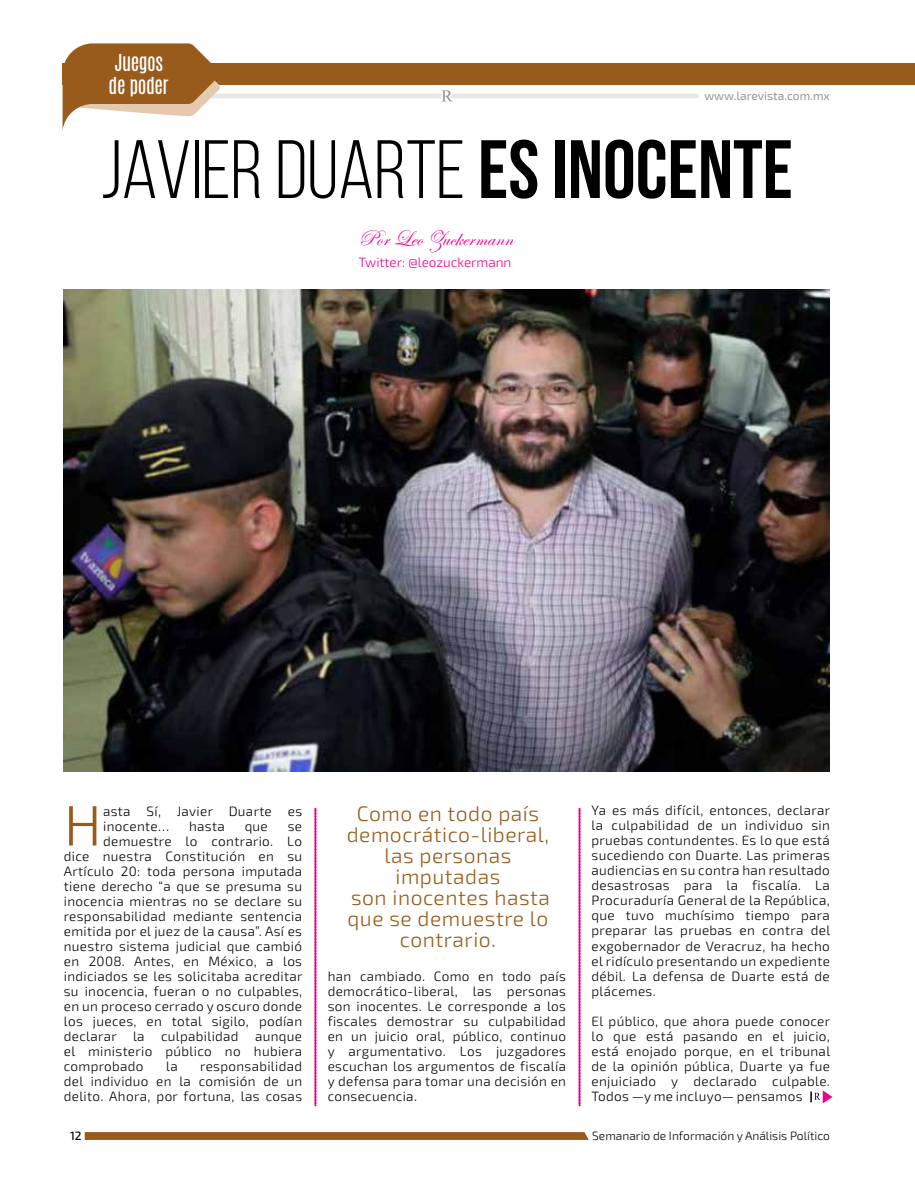
<style>
.page{position:relative;width:915px;height:1191px;background:#fff}
.page>*{position:absolute;margin:0;border:0;box-sizing:border-box;transform-origin:0 0}
.t1{font:82.5px "Bebas Neue";color:#000}
.t2{font:300 57px "Exo 2";color:#985b1b}
.t3{font:22.5px "Edwardian Script ITC";letter-spacing:.01em;color:#ec008c}
.t4{font:300 21px/21px "Exo 2";letter-spacing:.025em;color:#985b1b;text-align:center}
.t5{font:19.5px/23.4px "Antonio";letter-spacing:-.025em;color:#fff}
.t6{font:300 13.5px/15px "Exo 2";letter-spacing:.025em;color:#000;text-align:justify}
.t7{font:300 13.5px "Exo 2";color:#ec008c}
.t8{font:300 12px "Exo 2";color:#000}
.t9{font:12px "Exo 2";color:#939598}
.t10{font:500 12px "Exo 2";color:#000}
.s1{font-style:inherit}
</style>
<div class="page">
<hr style="left:64px;top:94px;width:377px;height:4px;background:#e6e7e8">
<hr style="left:441px;top:94px;width:257px;height:4px;background:#e6e7e8">
<svg style="left:441px;top:90px;width:12px;height:12px"></svg>
<svg style="left:85px;top:1132px;width:503px;height:8px;background:#995d1e"></svg>
<div style="left:63px;top:64px;width:851px;height:21px;background:#985b1b"></div>
<svg style="left:63px;top:43px;width:157px;height:85px"></svg>
<svg style="left:314px;top:808px;width:2px;height:298px"></svg>
<svg style="left:578px;top:808px;width:2px;height:298px"></svg>
<img style="left:64px;top:289px;width:765px;height:483px">
<svg style="left:810px;top:1090px;width:22px;height:13px"></svg>
<h3 class="t5" style="left:109px;top:51px;width:62px">Juegos de poder</h3>
<p class="t9" style="left:704px;top:89px;width:127px">www.larevista.com.mx</p>
<h1 class="t1" style="left:101px;top:125px;width:693px">JAVIER DUARTE <span class="s1">ES INOCENTE</span></h1>
<h3 class="t3" style="left:358px;top:225px;width:156px">Por Leo Zuckermann</h3>
<p class="t7" style="left:358px;top:254px;width:154px">Twitter: @leozuckermann</p>
<h2 class="t2" style="left:64px;top:792px;width:39px">H</h2>
<p class="t6" style="left:103px;top:803px;width:200px">asta Sí, Javier Duarte es inocente…</p>
<p class="t6" style="left:189px;top:818px;width:37px">hasta</p>
<p class="t6" style="left:244px;top:818px;width:25px">que</p>
<p class="t6" style="left:288px;top:818px;width:16px">se</p>
<p class="t6" style="left:103px;top:833px;width:200px">demuestre lo contrario. Lo</p>
<p class="t6" style="left:64px;top:848px;width:240px">dice nuestra Constitución en su</p>
<p class="t6" style="left:64px;top:863px;width:240px">Artículo 20: toda persona imputada</p>
<p class="t6" style="left:64px;top:878px;width:240px">tiene derecho “a que se presuma su</p>
<p class="t6" style="left:64px;top:893px;width:240px">inocencia mientras no se declare su</p>
<p class="t6" style="left:64px;top:908px;width:240px">responsabilidad mediante sentencia</p>
<p class="t6" style="left:64px;top:923px;width:240px">emitida por el juez de la causa”. Así es</p>
<p class="t6" style="left:64px;top:938px;width:240px">nuestro sistema judicial que cambió</p>
<p class="t6" style="left:64px;top:953px;width:240px">en 2008. Antes, en México, a los</p>
<p class="t6" style="left:64px;top:968px;width:240px">indiciados se les solicitaba acreditar</p>
<p class="t6" style="left:64px;top:983px;width:240px">su inocencia, fueran o no culpables,</p>
<p class="t6" style="left:64px;top:998px;width:240px">en un proceso cerrado y oscuro donde</p>
<p class="t6" style="left:64px;top:1013px;width:240px">los jueces, en total sigilo, podían</p>
<p class="t6" style="left:64px;top:1028px;width:240px">declarar la culpabilidad aunque</p>
<p class="t6" style="left:64px;top:1043px;width:240px">el ministerio público no hubiera</p>
<p class="t6" style="left:64px;top:1058px;width:81px">comprobado</p>
<p class="t6" style="left:166px;top:1058px;width:13px">la</p>
<p class="t6" style="left:64px;top:1058px;width:240px;text-indent:136px">responsabilidad del individuo en la comisión de un delito. Ahora, por fortuna, las cosas</p>
<p class="t10" style="left:70px;top:1128px;width:13px">12</p>
<h3 class="t4" style="left:346px;top:803px;width:205px">Como en todo país democrático-liberal, las personas imputadas<br>son inocentes hasta que se demuestre lo contrario.</h3>
<p class="t6" style="left:327px;top:968px;width:240px">han cambiado. Como en todo país democrático-liberal, las personas son inocentes. Le corresponde a los fiscales demostrar su culpabilidad en un juicio oral, público, continuo y argumentativo. Los juzgadores escuchan los argumentos de fiscalía y defensa para tomar una decisión en consecuencia.</p>
<p class="t6" style="left:591px;top:803px;width:240px">Ya es más difícil, entonces, declarar la culpabilidad de un individuo sin pruebas contundentes. Es lo que está sucediendo con Duarte. Las primeras audiencias en su contra han resultado desastrosas para la fiscalía. La Procuraduría General de la República, que tuvo muchísimo tiempo para preparar las pruebas en contra del exgobernador de Veracruz, ha hecho el ridículo presentando un expediente débil. La defensa de Duarte está de plácemes.</p>
<p class="t6" style="left:591px;top:1013px;width:240px">El público, que ahora puede conocer lo que está pasando en el juicio, está enojado porque, en el tribunal de la opinión pública, Duarte ya fue enjuiciado y declarado culpable.<br>Todos —y me incluyo— pensamos</p>
<p class="t8" style="left:592px;top:1128px;width:239px">Semanario de Información y Análisis Político</p>
</div>
